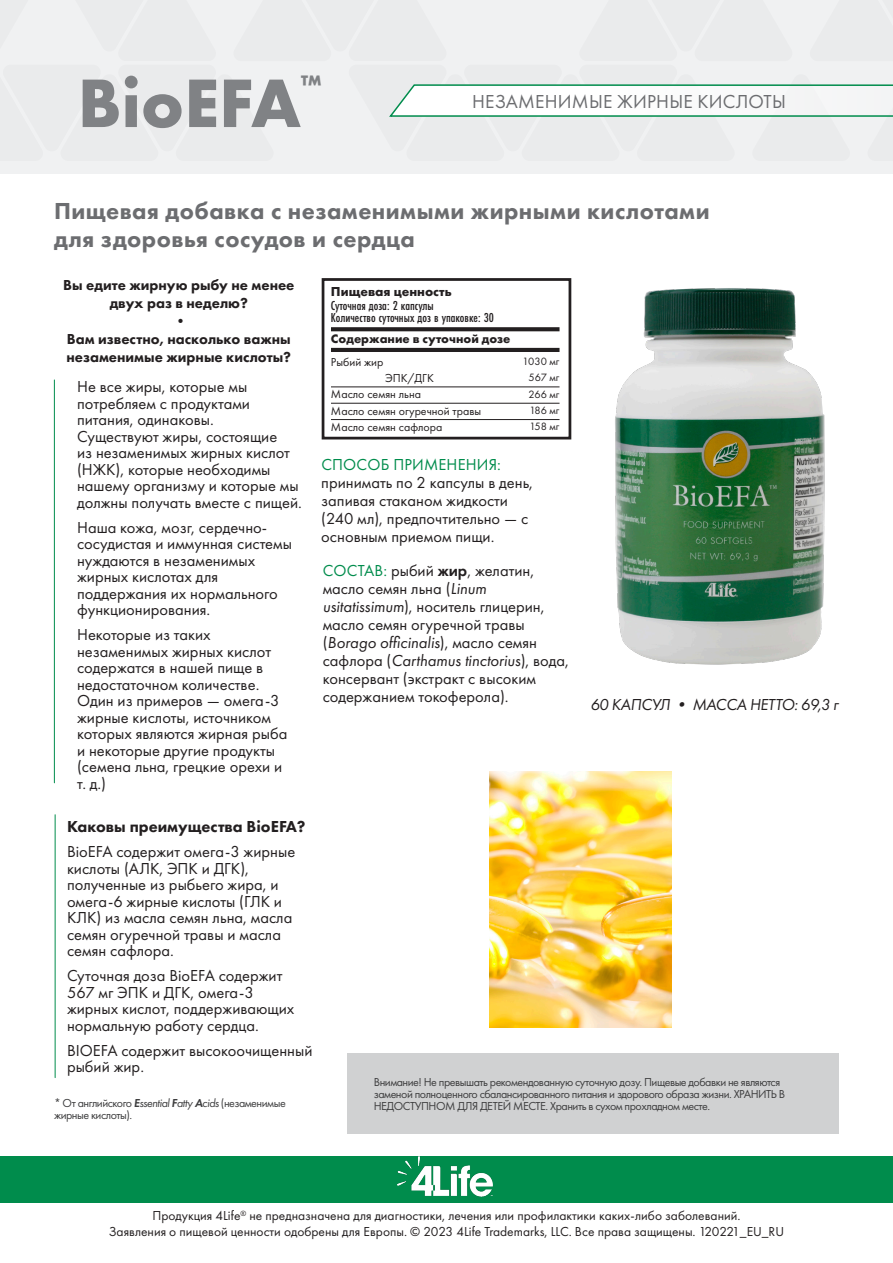
<style>
.page{position:relative;width:893px;height:1263px;background:#fff}
.page>*{position:absolute;margin:0;border:0;box-sizing:border-box;transform-origin:0 0}
.t1{font:700 71.1px "Futura PT";color:#808285}
.t2{font:700 26.25px "Futura PT";color:#808285}
.t3{font:800 24px "Futura PT";letter-spacing:.02em;color:#6c6d70}
.t4{font:19.5px "Futura PT";letter-spacing:.01em;color:#6c6d70}
.t5{font:16.5px/16.5px "Futura PT";color:#231f20}
.t6{font:800 16.5px "Futura PT";color:#231f20}
.t7{font:italic 16.5px "Futura PT";letter-spacing:-.02em;color:#231f20}
.t8{font:800 15px/18px "Futura PT";color:#231f20;text-align:center}
.t9{font:13.5px "Futura PT";color:#231f20}
.t10{font:500 13.5px "Futura PT Cond";color:#231f20}
.t11{font:700 13.5px "Futura PT";color:#231f20}
.t12{font:700 12.9px "Futura PT";color:#231f20}
.t13{font:12px/12px "Futura PT";letter-spacing:-.04em;color:#3e3e3f}
.t14{font:12px "Futura PT";color:#231f20}
.t15{font:10.95px "Futura PT";color:#231f20}
.s1{color:#008c4c}
.s2{font-weight:600}
.s3{font-style:italic}
.s4{font-weight:600;font-style:italic}
</style>
<div class="page">
<div style="left:348px;top:1053px;width:491px;height:81px;background:#d0d1d2"></div>
<div style="left:0;top:0;width:893px;height:174px;background:#f0f1f2"></div>
<svg style="left:389px;top:84px;width:504px;height:33px"></svg>
<hr style="left:54px;top:380px;width:1px;height:403px;background:#008c4c">
<hr style="left:55px;top:815px;width:1px;height:262px;background:#008c4c">
<div style="left:0;top:1156px;width:893px;height:47px;background:#008c4c"></div>
<div style="left:322px;top:278px;width:249px;height:161px;border:3px solid #231f20"></div>
<hr style="left:331px;top:419px;width:228px;height:1px;background:#231f20">
<hr style="left:331px;top:387px;width:228px;height:1px;background:#231f20">
<hr style="left:331px;top:403px;width:228px;height:1px;background:#231f20">
<hr style="left:331px;top:348px;width:228px;height:4px;background:#231f20">
<svg style="left:331px;top:327px;width:228px;height:4px"></svg>
<img style="left:397px;top:1156px;width:96px;height:41px">
<img style="left:489px;top:771px;width:182px;height:256px">
<img style="left:615px;top:288px;width:210px;height:377px">
<p class="t1" style="left:78px;top:57px;width:225px">BioEFA</p>
<p class="t2" style="left:301px;top:67px;width:22px">™</p>
<p class="t4" style="left:472px;top:89px;width:315px">НЕЗАМЕНИМЫЕ ЖИРНЫЕ КИСЛОТЫ</p>
<p class="t3" style="left:54px;top:196px;width:657px">Пищевая добавка с незаменимыми жирными кислотами</p>
<p class="t3" style="left:54px;top:224px;width:362px">для здоровья сосудов и сердца</p>
<p class="t8" style="left:63px;top:275px;width:233px">Вы едите жирную рыбу не менее двух раз в неделю?<br>•<br>Вам известно, насколько важны незаменимые жирные кислоты?</p>
<p class="t11" style="left:331px;top:283px;width:122px">Пищевая ценность</p>
<p class="t10" style="left:331px;top:298px;width:104px">Суточная доза: 2 капсулы</p>
<p class="t10" style="left:331px;top:310px;width:164px">Количество суточных доз в упаковке: 30</p>
<p class="t12" style="left:331px;top:330px;width:181px">Содержание в суточной дозе</p>
<p class="t14" style="left:331px;top:355px;width:54px">Рыбий жир</p>
<p class="t15" style="left:523px;top:355px;width:38px">1030 мг</p>
<p class="t15" style="left:528px;top:371px;width:32px">567 мг</p>
<p class="t15" style="left:530px;top:404px;width:31px">186 мг</p>
<p class="t14" style="left:385px;top:371px;width:50px">ЭПК/ДГК</p>
<p class="t14" style="left:331px;top:404px;width:152px">Масло семян огуречной травы</p>
<p class="t5" style="left:77px;top:378px;width:226px">Не все жиры, которые мы потребляем с продуктами питания, одинаковы.<br>Существуют жиры, состоящие<br>из незаменимых жирных кислот (НЖК), которые необходимы нашему организму и которые мы должны получать вместе с пищей.</p>
<p class="t5" style="left:77px;top:519px;width:216px">Наша кожа, мозг, сердечно&shy;сосудистая и иммунная системы нуждаются в незаменимых жирных кислотах для поддержания их нормального функционирования.</p>
<p class="t5" style="left:77px;top:626px;width:212px">Некоторые из таких незаменимых жирных кислот содержатся в нашей пище в недостаточном количестве.<br>Один из примеров — омега-3 жирные кислоты, источником которых являются жирная рыба и некоторые другие продукты (семена льна, грецкие орехи и т. д.)</p>
<p class="t6" style="left:67px;top:816px;width:240px">Каковы преимущества BioEFA?</p>
<p class="t5" style="left:67px;top:843px;width:230px">BioEFA содержит омега-3 жирные кислоты (АЛК, ЭПК и ДГК), полученные из рыбьего жира, и омега-6 жирные кислоты (ГЛК и<br>КЛК) из масла семян льна, масла семян огуречной травы и масла семян сафлора.</p>
<p class="t5" style="left:67px;top:967px;width:229px">Суточная доза BioEFA содержит<br>567 мг ЭПК и ДГК, омега-3 жирных кислот, поддерживающих нормальную работу сердца.</p>
<p class="t5" style="left:67px;top:1042px;width:247px">BIOEFA содержит высокоочищенный рыбий жир.</p>
<p class="t14" style="left:331px;top:387px;width:92px">Масло семян льна</p>
<p class="t14" style="left:331px;top:420px;width:113px">Масло семян сафлора</p>
<p class="t15" style="left:529px;top:387px;width:32px">266 мг</p>
<p class="t15" style="left:530px;top:420px;width:31px">158 мг</p>
<p class="t5" style="left:321px;top:455px;width:213px;line-height:18px"><span class="s1">СПОСОБ ПРИМЕНЕНИЯ: </span>принимать по 2 капсулы в день, запивая стаканом жидкости (240 мл), предпочтительно — с основным приемом пищи.</p>
<p class="t5" style="left:323px;top:562px;width:248px;line-height:18px"><span class="s1">СОСТАВ:</span> рыбий <span class="s2">жир</span>, желатин, масло семян льна (<span class="s3">Linum usitatissimum</span>), носитель глицерин, масло семян огуречной травы (<span class="s3">Borago officinalis</span>), масло семян сафлора (<span class="s3">Carthamus tinctorius</span>), вода, консервант (экстракт с высоким содержанием токоферола).</p>
<p class="t7" style="left:590px;top:694px;width:250px">60 КАПСУЛ • МАССА НЕТТО: 69,3 г</p>
<p class="t13" style="left:374px;top:1076px;width:413px">Внимание! Не превышать рекомендованную суточную дозу. Пищевые добавки не являются заменой полноценного сбалансированного питания и здорового образа жизни. ХРАНИТЬ В</p>
<p class="t13" style="left:54px;top:1097px;width:233px">* От английского <span class="s4">E</span><span class="s3">ssential</span> <span class="s4">F</span><span class="s3">atty</span> <span class="s4">A</span><span class="s3">cids</span> (незаменимые</p>
<p class="t13" style="left:374px;top:1100px;width:338px">НЕДОСТУПНОМ ДЛЯ ДЕТЕЙ МЕСТЕ. Хранить в сухом прохладном месте.</p>
<p class="t13" style="left:54px;top:1109px;width:80px">жирные кислоты).</p>
<p class="t9" style="left:153px;top:1208px;width:589px">Продукция 4Life<sup>®</sup> не предназначена для диагностики, лечения или профилактики каких-либо заболеваний.</p>
<p class="t9" style="left:109px;top:1223px;width:677px">Заявления о пищевой ценности одобрены для Европы. © 2023 4Life Trademarks, LLC. Все права защищены. 120221_EU_RU</p>
</div>
